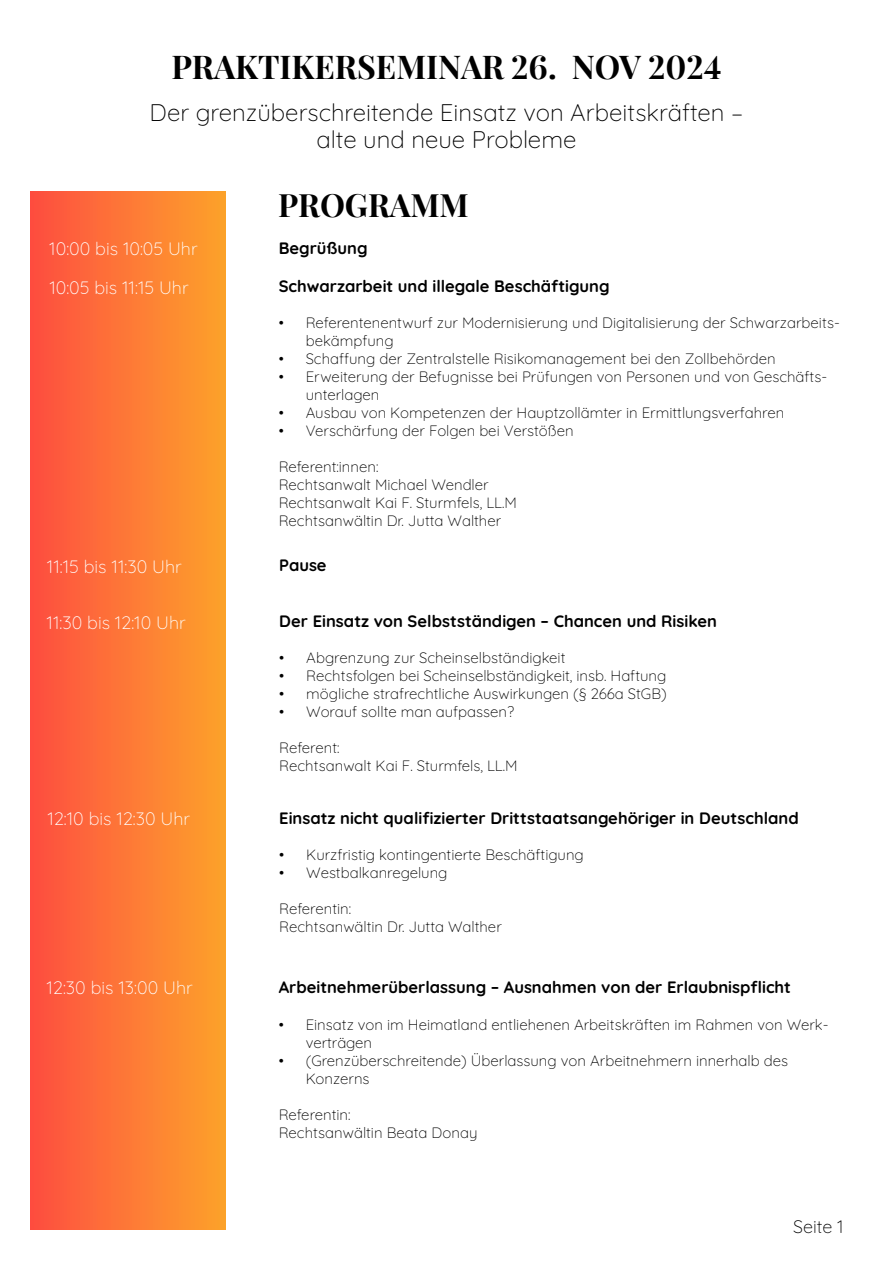
<style>
.page{position:relative;width:893px;height:1263px;background:#fff}
.page>*{position:absolute;margin:0;border:0;box-sizing:border-box;transform-origin:0 0}
.t1{font:700 32.1px "Playfair Display SC";color:#000}
.t2{font:700 31.5px "Playfair Display SC";color:#000}
.t3{font:300 24px/27px "Quicksand";color:#000;text-align:center}
.t4{font:300 18px "Quicksand";color:#fff}
.t5{font:300 18px "Quicksand";color:#000}
.t6{font:300 16.5px "Quicksand";color:#000}
.t7{font:300 15px/18px "Quicksand";color:#000}
</style>
<div class="page">
<div style="left:30px;top:192px;width:196px;height:1038px;background:linear-gradient(to right,#fe4d41,#fda22b)"></div>
<h1 class="t1" style="left:172px;top:42px;width:551px">PRAKTIKERSEMINAR 26. NOV 2024</h1>
<h3 class="t3" style="left:150px;top:97px;width:595px">Der grenzüberschreitende Einsatz von Arbeitskräften – alte und neue Probleme</h3>
<h2 class="t2" style="left:278px;top:180px;width:192px">PROGRAMM</h2>
<p class="t4" style="left:49px;top:234px;width:150px">10:00 bis 10:05 Uhr</p>
<p class="t6" style="left:279px;top:235px;width:90px">Begrüßung</p>
<p class="t6" style="left:279px;top:273px;width:332px">Schwarzarbeit und illegale Beschäftigung</p>
<p class="t7" style="left:306px;top:312px;width:536px;text-indent:-27px">• Referentenentwurf zur Modernisierung und Digitalisierung der Schwarzarbeits&shy;bekämpfung</p>
<p class="t7" style="left:279px;top:348px;width:498px">• Schaffung der Zentralstelle Risikomanagement bei den Zollbehörden</p>
<p class="t7" style="left:306px;top:366px;width:523px;text-indent:-27px">• Erweiterung der Befugnisse bei Prüfungen von Personen und von Geschäfts&shy;unterlagen</p>
<p class="t7" style="left:279px;top:402px;width:507px">• Ausbau von Kompetenzen der Hauptzollämter in Ermittlungsverfahren</p>
<p class="t7" style="left:279px;top:420px;width:296px">• Verschärfung der Folgen bei Verstößen</p>
<p class="t7" style="left:279px;top:456px;width:240px">Referent:innen:<br>Rechtsanwalt Michael Wendler<br>Rechtsanwalt Kai F. Sturmfels, LL.M<br>Rechtsanwältin Dr. Jutta Walther</p>
<p class="t4" style="left:49px;top:273px;width:141px">10:05 bis 11:15 Uhr</p>
<p class="t4" style="left:47px;top:552px;width:136px">11:15 bis 11:30 Uhr</p>
<p class="t6" style="left:279px;top:552px;width:49px">Pause</p>
<p class="t4" style="left:47px;top:609px;width:141px">11:30 bis 12:10 Uhr</p>
<p class="t6" style="left:279px;top:608px;width:439px">Der Einsatz von Selbstständigen – Chancen und Risiken</p>
<p class="t7" style="left:279px;top:647px;width:288px">• Abgrenzung zur Scheinselbständigkeit</p>
<p class="t7" style="left:279px;top:665px;width:389px">• Rechtsfolgen bei Scheinselbständigkeit, insb. Haftung</p>
<p class="t7" style="left:279px;top:683px;width:389px">• mögliche strafrechtliche Auswirkungen (§ 266a StGB)</p>
<p class="t7" style="left:279px;top:701px;width:236px">• Worauf sollte man aufpassen?</p>
<p class="t7" style="left:279px;top:737px;width:240px">Referent:<br>Rechtsanwalt Kai F. Sturmfels, LL.M</p>
<p class="t4" style="left:48px;top:805px;width:144px">12:10 bis 12:30 Uhr</p>
<p class="t6" style="left:279px;top:805px;width:521px">Einsatz nicht qualifizierter Drittstaatsangehöriger in Deutschland</p>
<p class="t7" style="left:279px;top:844px;width:306px">• Kurzfristig kontingentierte Beschäftigung</p>
<p class="t7" style="left:279px;top:862px;width:170px">• Westbalkanregelung</p>
<p class="t7" style="left:279px;top:898px;width:224px">Referentin:<br>Rechtsanwältin Dr. Jutta Walther</p>
<p class="t4" style="left:47px;top:973px;width:148px">12:30 bis 13:00 Uhr</p>
<p class="t6" style="left:279px;top:974px;width:514px">Arbeitnehmerüberlassung – Ausnahmen von der Erlaubnispflicht</p>
<p class="t7" style="left:306px;top:1014px;width:524px;text-indent:-27px">• Einsatz von im Heimatland entliehenen Arbeitskräften im Rahmen von Werk&shy;verträgen</p>
<p class="t7" style="left:306px;top:1050px;width:484px;text-indent:-27px">• (Grenzüberschreitende) Überlassung von Arbeitnehmern innerhalb des<br>Konzerns</p>
<p class="t7" style="left:279px;top:1104px;width:200px">Referentin:<br>Rechtsanwältin Beata Donay</p>
<p class="t5" style="left:793px;top:1212px;width:52px">Seite 1</p>
</div>
